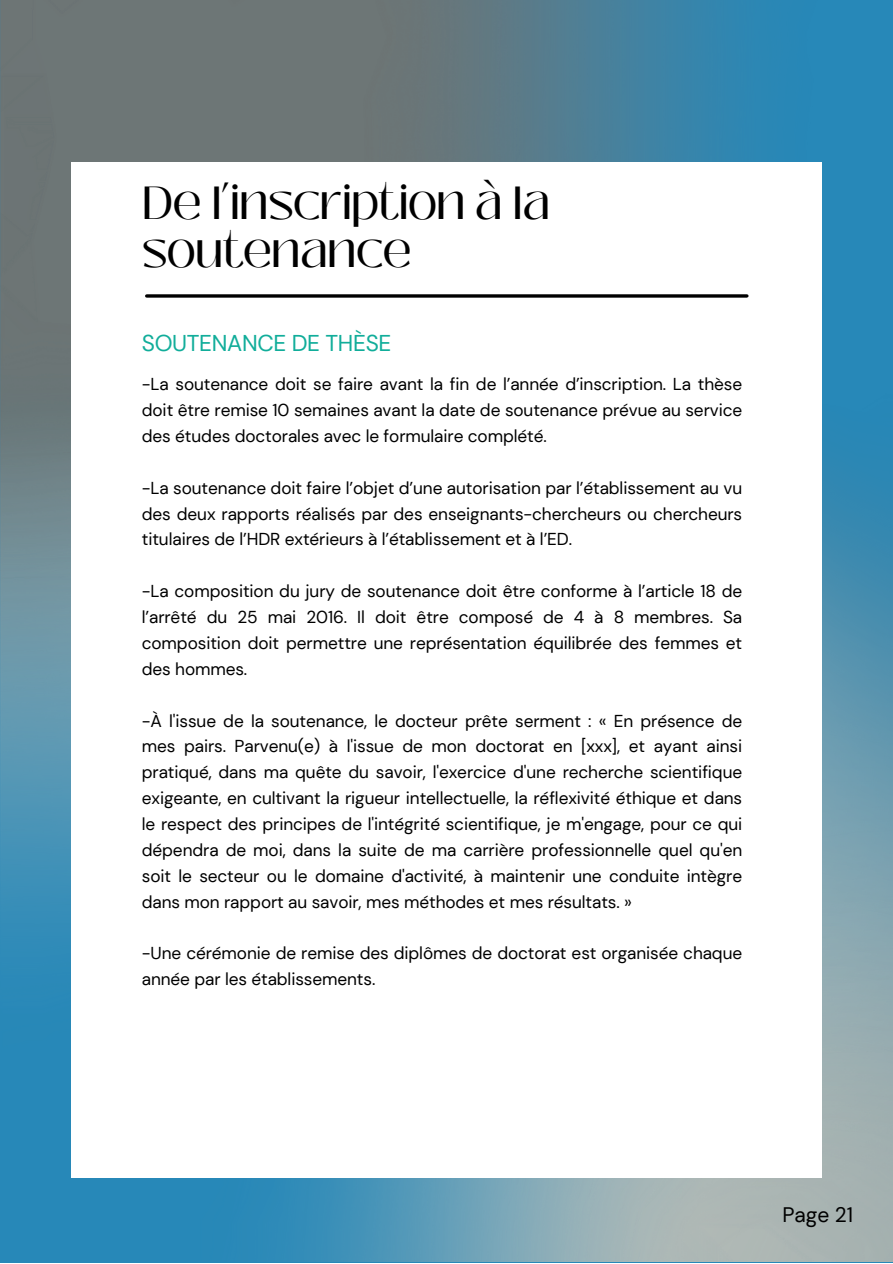
<style>
.page{position:relative;width:893px;height:1264px;background:#fff}
.page>*{position:absolute;margin:0;border:0;box-sizing:border-box;transform-origin:0 0}
.t1{font:46.2px/48.3px "Black Mango";letter-spacing:-.015em;color:#000}
.t2{font:22.8px "DM Sans";letter-spacing:-.015em;color:#11ad9a}
.t3{font:21px "DM Sans";color:#000}
.t4{font:17.25px/25.8px "DM Sans";letter-spacing:-.005em;color:#000;text-align:justify}
</style>
<div class="page">
<img style="left:0;top:0;width:892px;height:1261px">
<div style="left:71px;top:162px;width:750px;height:1015px;background:#fff"></div>
<svg style="left:147px;top:294px;width:599px;height:4px;background:#272727"></svg>
<p class="t1" style="left:142px;top:179px;width:410px">De l’inscription à la soutenance</p>
<p class="t2" style="left:142px;top:328px;width:251px">SOUTENANCE DE THÈSE</p>
<p class="t4" style="left:142px;top:371px;width:602px">-La soutenance doit se faire avant la fin de l’année d’inscription. La thèse doit être remise 10 semaines avant la date de soutenance prévue au service des études doctorales avec le formulaire complété.</p>
<p class="t4" style="left:142px;top:475px;width:602px">-La soutenance doit faire l’objet d’une autorisation par l’établissement au vu des deux rapports réalisés par des enseignants-chercheurs ou chercheurs titulaires de l’HDR extérieurs à l’établissement et à l’ED.</p>
<p class="t4" style="left:142px;top:578px;width:602px">-La composition du jury de soutenance doit être conforme à l’article 18 de l’arrêté du 25 mai 2016. Il doit être composé de 4 à 8 membres. Sa composition doit permettre une représentation équilibrée des femmes et des hommes.</p>
<p class="t4" style="left:142px;top:707px;width:602px">-À l'issue de la soutenance, le docteur prête serment : « En présence de mes pairs. Parvenu(e) à l'issue de mon doctorat en [xxx], et ayant ainsi pratiqué, dans ma quête du savoir, l'exercice d'une recherche scientifique exigeante, en cultivant la rigueur intellectuelle, la réflexivité éthique et dans le respect des principes de l'intégrité scientifique, je m'engage, pour ce qui dépendra de moi, dans la suite de ma carrière professionnelle quel qu'en soit le secteur ou le domaine d'activité, à maintenir une conduite intègre dans mon rapport au savoir, mes méthodes et mes résultats. »</p>
<p class="t4" style="left:142px;top:940px;width:602px">-Une cérémonie de remise des diplômes de doctorat est organisée chaque année par les établissements.</p>
<p class="t3" style="left:782px;top:1201px;width:72px">Page 21</p>
</div>
